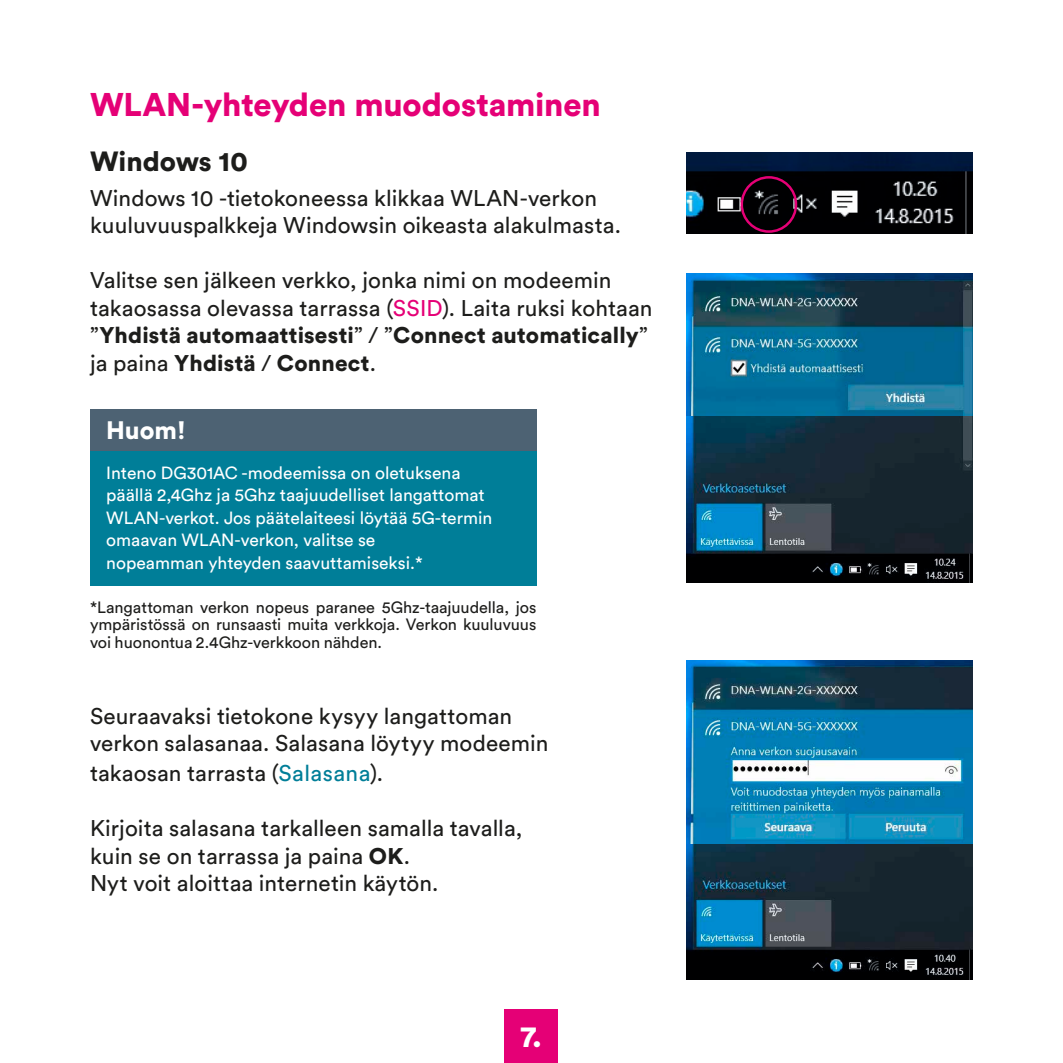
<style>
.page{position:relative;width:1063px;height:1063px;background:#fff}
.page>*{position:absolute;margin:0;border:0;box-sizing:border-box;transform-origin:0 0}
.t1{font:900 32.5px "Circular Std";letter-spacing:-.005em;color:#e50076}
.t2{font:900 30px "Circular Std";color:#fff}
.t3{font:900 27.5px "Circular Std";letter-spacing:-.005em;color:#1d1d1b}
.t4{font:900 25px "Circular Std";color:#fff}
.t5{font:22.5px/27.5px "Circular Std";letter-spacing:.005em;color:#1d1d1b}
.t6{font:17.5px/22.5px "Circular Std";color:#fff}
.t7{font:16.25px/17.5px "Circular Std";letter-spacing:-.005em;color:#1d1d1b;text-align:justify}
.s1{color:#e50076}
.s2{font-weight:900}
.s3{color:#007e98}
</style>
<div class="page">
<div style="left:505px;top:1010px;width:53px;height:53px;background:#e50076"></div>
<div style="left:90px;top:409px;width:446px;height:42px;background:#4d6273"></div>
<div style="left:90px;top:451px;width:446px;height:135px;background:#007e98"></div>
<img style="left:687px;top:152px;width:286px;height:82px">
<div style="left:741px;top:176px;width:56px;height:57px;border:2px solid #e50076;border-radius:50%"></div>
<img style="left:687px;top:274px;width:286px;height:143px">
<img style="left:687px;top:417px;width:286px;height:166px">
<img style="left:687px;top:660px;width:286px;height:185px">
<img style="left:687px;top:845px;width:286px;height:134px">
<h1 class="t1" style="left:90px;top:83px;width:512px">WLAN-yhteyden muodostaminen</h1>
<p class="t3" style="left:90px;top:143px;width:159px">Windows 10</p>
<p class="t5" style="left:90px;top:184px;width:532px">Windows 10 -tietokoneessa klikkaa WLAN-verkon kuuluvuuspalkkeja Windowsin oikeasta alakulmasta.</p>
<p class="t5" style="left:90px;top:266px;width:564px">Valitse sen jälkeen verkko, jonka nimi on modeemin takaosassa olevassa tarrassa (<span class="s1">SSID</span>). Laita ruksi kohtaan ”<span class="s2">Yhdistä automaattisesti</span>” / ”<span class="s2">Connect automatically</span>” ja paina <span class="s2">Yhdistä</span> / <span class="s2">Connect</span>.</p>
<p class="t4" style="left:106px;top:413px;width:81px">Huom!</p>
<p class="t6" style="left:106px;top:461px;width:388px">Inteno DG301AC -modeemissa on oletuksena päällä 2,4Ghz ja 5Ghz taajuudelliset langattomat WLAN-verkot. Jos päätelaiteesi löytää 5G-termin omaavan WLAN-verkon, valitse se<br>nopeamman yhteyden saavuttamiseksi.*</p>
<p class="t7" style="left:90px;top:598px;width:448px">*Langattoman verkon nopeus paranee 5Ghz-taajuudella, jos ympäristössä on runsaasti muita verkkoja. Verkon kuuluvuus voi huonontua 2.4Ghz-verkkoon nähden.</p>
<p class="t5" style="left:90px;top:702px;width:460px">Seuraavaksi tietokone kysyy langattoman verkon salasanaa. Salasana löytyy modeemin</p>
<p class="t5" style="left:90px;top:759px;width:295px">takaosan tarrasta (<span class="s3">Salasana</span>).</p>
<p class="t5" style="left:90px;top:814px;width:434px">Kirjoita salasana tarkalleen samalla tavalla, kuin se on tarrassa ja paina <span class="s2">OK</span>.<br>Nyt voit aloittaa internetin käytön.</p>
<h2 class="t2" style="left:521px;top:1016px;width:23px">7.</h2>
</div>
